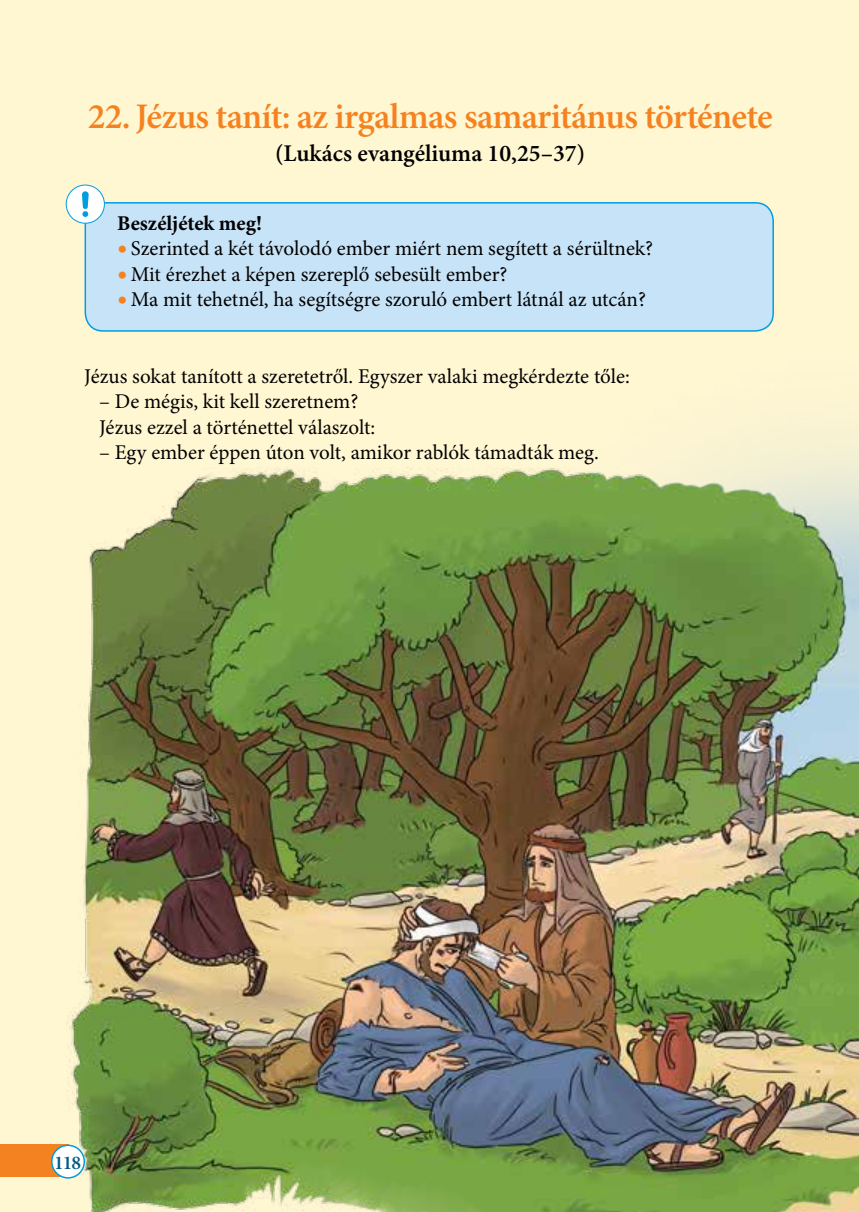
<style>
.page{position:relative;width:859px;height:1212px;background:#fff6d2}
.page>*{position:absolute;margin:0;border:0;box-sizing:border-box;transform-origin:0 0}
.t1{font:600 36px "Minion Pro";letter-spacing:-.02em;color:#f58220}
.t2{font:600 24px "Minion Pro";color:#000}
.t3{font:21px/25.5px "Minion Pro";letter-spacing:-.005em;color:#000}
.t4{font:700 21px "Minion Pro";color:#000}
.t5{font:600 19.5px "Minion Pro";color:#005884}
.s1{font-size:27px;color:#f58220}
</style>
<div class="page">
<div style="left:85px;top:203px;width:688px;height:128px;background:#c7e3f7;border-radius:18px"></div>
<div style="left:85px;top:202px;width:689px;height:130px;border:2px solid #009de1;border-radius:18px"></div>
<div style="left:66px;top:185px;width:38px;height:38px;background:#fff;border-radius:50%"></div>
<div style="left:66px;top:185px;width:39px;height:39px;border:1px solid #009de1;border-radius:50%"></div>
<svg style="left:82px;top:191px;width:7px;height:26px"></svg>
<img style="left:61px;top:275px;width:798px;height:937px">
<div style="left:0;top:1144px;width:68px;height:33px;background:#f58220"></div>
<div style="left:52px;top:1145px;width:32px;height:33px;background:#fff;border-radius:50%"></div>
<div style="left:51px;top:1144px;width:34px;height:34px;border:2px solid #009de1;border-radius:50%"></div>
<h1 class="t1" style="left:88px;top:95px;width:686px">22. Jézus tanít: az irgalmas samaritánus története</h1>
<p class="t2" style="left:275px;top:139px;width:311px">(Lukács evangéliuma 10,25–37)</p>
<p class="t4" style="left:117px;top:210px;width:147px">Beszéljétek meg!</p>
<p class="t3" style="left:117px;top:236px;width:538px"><span class="s1">•</span> Szerinted a két távolodó ember miért nem segített a sérültnek?</p>
<p class="t3" style="left:117px;top:261px;width:392px"><span class="s1">•</span>Mit érezhet a képen szereplő sebesült ember?</p>
<p class="t3" style="left:117px;top:287px;width:530px"><span class="s1">•</span>Ma mit tehetnél, ha segítségre szoruló embert látnál az utcán?</p>
<p class="t3" style="left:84px;top:363px;width:547px">Jézus sokat tanított a szeretetről. Egyszer valaki megkérdezte tőle:</p>
<p class="t3" style="left:99px;top:389px;width:278px">– De mégis, kit kell szeretnem?<br>Jézus ezzel a történettel válaszolt:</p>
<p class="t3" style="left:99px;top:440px;width:501px">– Egy ember éppen úton volt, amikor rablók támadták meg.</p>
<p class="t5" style="left:54px;top:1151px;width:29px">118</p>
</div>
